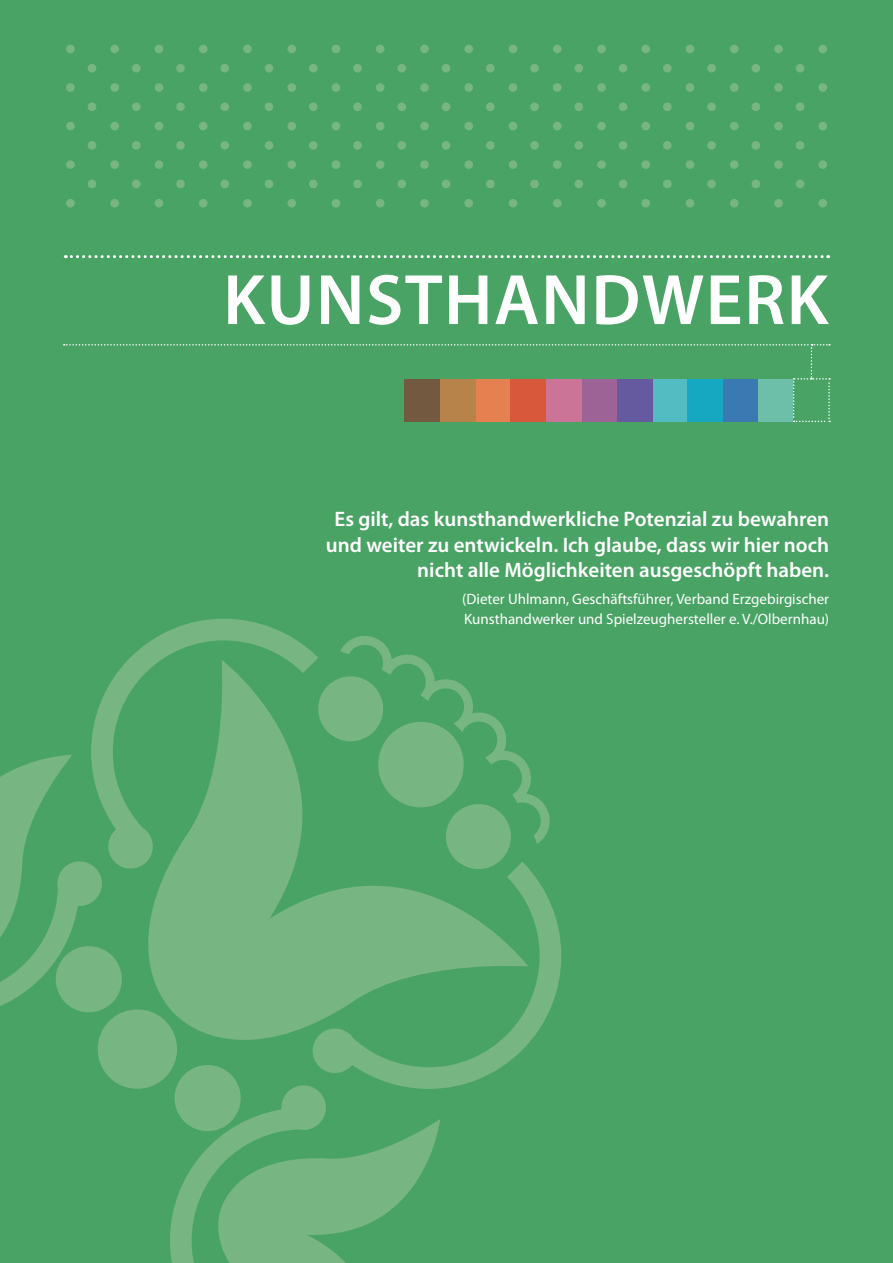
<style>
.page{position:relative;width:893px;height:1263px;background:#49a365}
.page>*{position:absolute;margin:0;border:0;box-sizing:border-box;transform-origin:0 0}
.t1{font:600 72px "Myriad Pro";letter-spacing:.02em;color:#fff}
.t2{font:600 21px/25.5px "Myriad Pro";color:#fff;text-align:right}
.t3{font:15px/19.5px "Myriad Pro";color:#fff}
</style>
<div class="page">
<svg style="left:65px;top:255px;width:759px;height:3px"></svg>
<svg style="left:66px;top:45px;width:9px;height:8px"></svg>
<svg style="left:110px;top:45px;width:9px;height:8px"></svg>
<svg style="left:155px;top:45px;width:8px;height:8px"></svg>
<svg style="left:199px;top:45px;width:9px;height:8px"></svg>
<svg style="left:243px;top:45px;width:9px;height:8px"></svg>
<svg style="left:287px;top:45px;width:9px;height:8px"></svg>
<svg style="left:332px;top:45px;width:8px;height:8px"></svg>
<svg style="left:376px;top:45px;width:9px;height:8px"></svg>
<svg style="left:420px;top:45px;width:9px;height:8px"></svg>
<svg style="left:464px;top:45px;width:9px;height:8px"></svg>
<svg style="left:509px;top:45px;width:8px;height:8px"></svg>
<svg style="left:553px;top:45px;width:9px;height:8px"></svg>
<svg style="left:597px;top:45px;width:9px;height:8px"></svg>
<svg style="left:641px;top:45px;width:9px;height:8px"></svg>
<svg style="left:686px;top:45px;width:8px;height:8px"></svg>
<svg style="left:730px;top:45px;width:9px;height:8px"></svg>
<svg style="left:774px;top:45px;width:9px;height:8px"></svg>
<svg style="left:818px;top:45px;width:9px;height:8px"></svg>
<svg style="left:88px;top:64px;width:8px;height:9px"></svg>
<svg style="left:132px;top:64px;width:9px;height:9px"></svg>
<svg style="left:176px;top:64px;width:9px;height:9px"></svg>
<svg style="left:220px;top:64px;width:9px;height:9px"></svg>
<svg style="left:265px;top:64px;width:8px;height:9px"></svg>
<svg style="left:309px;top:64px;width:9px;height:9px"></svg>
<svg style="left:353px;top:64px;width:9px;height:9px"></svg>
<svg style="left:397px;top:64px;width:9px;height:9px"></svg>
<svg style="left:442px;top:64px;width:8px;height:9px"></svg>
<svg style="left:486px;top:64px;width:9px;height:9px"></svg>
<svg style="left:530px;top:64px;width:9px;height:9px"></svg>
<svg style="left:574px;top:64px;width:9px;height:9px"></svg>
<svg style="left:619px;top:64px;width:8px;height:9px"></svg>
<svg style="left:663px;top:64px;width:9px;height:9px"></svg>
<svg style="left:707px;top:64px;width:9px;height:9px"></svg>
<svg style="left:751px;top:64px;width:9px;height:9px"></svg>
<svg style="left:796px;top:64px;width:8px;height:9px"></svg>
<svg style="left:66px;top:83px;width:9px;height:9px"></svg>
<svg style="left:110px;top:83px;width:9px;height:9px"></svg>
<svg style="left:155px;top:83px;width:8px;height:9px"></svg>
<svg style="left:199px;top:83px;width:9px;height:9px"></svg>
<svg style="left:243px;top:83px;width:9px;height:9px"></svg>
<svg style="left:287px;top:83px;width:9px;height:9px"></svg>
<svg style="left:332px;top:83px;width:8px;height:9px"></svg>
<svg style="left:376px;top:83px;width:9px;height:9px"></svg>
<svg style="left:420px;top:83px;width:9px;height:9px"></svg>
<svg style="left:464px;top:83px;width:9px;height:9px"></svg>
<svg style="left:509px;top:83px;width:8px;height:9px"></svg>
<svg style="left:553px;top:83px;width:9px;height:9px"></svg>
<svg style="left:597px;top:83px;width:9px;height:9px"></svg>
<svg style="left:641px;top:83px;width:9px;height:9px"></svg>
<svg style="left:686px;top:83px;width:8px;height:9px"></svg>
<svg style="left:730px;top:83px;width:9px;height:9px"></svg>
<svg style="left:774px;top:83px;width:9px;height:9px"></svg>
<svg style="left:818px;top:83px;width:9px;height:9px"></svg>
<svg style="left:88px;top:102px;width:8px;height:9px"></svg>
<svg style="left:132px;top:102px;width:9px;height:9px"></svg>
<svg style="left:176px;top:102px;width:9px;height:9px"></svg>
<svg style="left:220px;top:102px;width:9px;height:9px"></svg>
<svg style="left:265px;top:102px;width:8px;height:9px"></svg>
<svg style="left:309px;top:102px;width:9px;height:9px"></svg>
<svg style="left:353px;top:102px;width:9px;height:9px"></svg>
<svg style="left:397px;top:102px;width:9px;height:9px"></svg>
<svg style="left:442px;top:102px;width:8px;height:9px"></svg>
<svg style="left:486px;top:102px;width:9px;height:9px"></svg>
<svg style="left:530px;top:102px;width:9px;height:9px"></svg>
<svg style="left:574px;top:102px;width:9px;height:9px"></svg>
<svg style="left:619px;top:102px;width:8px;height:9px"></svg>
<svg style="left:663px;top:102px;width:9px;height:9px"></svg>
<svg style="left:707px;top:102px;width:9px;height:9px"></svg>
<svg style="left:751px;top:102px;width:9px;height:9px"></svg>
<svg style="left:796px;top:102px;width:8px;height:9px"></svg>
<svg style="left:66px;top:122px;width:9px;height:8px"></svg>
<svg style="left:110px;top:122px;width:9px;height:8px"></svg>
<svg style="left:155px;top:122px;width:8px;height:8px"></svg>
<svg style="left:199px;top:122px;width:9px;height:8px"></svg>
<svg style="left:243px;top:122px;width:9px;height:8px"></svg>
<svg style="left:287px;top:122px;width:9px;height:8px"></svg>
<svg style="left:332px;top:122px;width:8px;height:8px"></svg>
<svg style="left:376px;top:122px;width:9px;height:8px"></svg>
<svg style="left:420px;top:122px;width:9px;height:8px"></svg>
<svg style="left:464px;top:122px;width:9px;height:8px"></svg>
<svg style="left:509px;top:122px;width:8px;height:8px"></svg>
<svg style="left:553px;top:122px;width:9px;height:8px"></svg>
<svg style="left:597px;top:122px;width:9px;height:8px"></svg>
<svg style="left:641px;top:122px;width:9px;height:8px"></svg>
<svg style="left:686px;top:122px;width:8px;height:8px"></svg>
<svg style="left:730px;top:122px;width:9px;height:8px"></svg>
<svg style="left:774px;top:122px;width:9px;height:8px"></svg>
<svg style="left:818px;top:122px;width:9px;height:8px"></svg>
<svg style="left:88px;top:141px;width:8px;height:9px"></svg>
<svg style="left:132px;top:141px;width:9px;height:9px"></svg>
<svg style="left:176px;top:141px;width:9px;height:9px"></svg>
<svg style="left:220px;top:141px;width:9px;height:9px"></svg>
<svg style="left:265px;top:141px;width:8px;height:9px"></svg>
<svg style="left:309px;top:141px;width:9px;height:9px"></svg>
<svg style="left:353px;top:141px;width:9px;height:9px"></svg>
<svg style="left:397px;top:141px;width:9px;height:9px"></svg>
<svg style="left:442px;top:141px;width:8px;height:9px"></svg>
<svg style="left:486px;top:141px;width:9px;height:9px"></svg>
<svg style="left:530px;top:141px;width:9px;height:9px"></svg>
<svg style="left:574px;top:141px;width:9px;height:9px"></svg>
<svg style="left:619px;top:141px;width:8px;height:9px"></svg>
<svg style="left:663px;top:141px;width:9px;height:9px"></svg>
<svg style="left:707px;top:141px;width:9px;height:9px"></svg>
<svg style="left:751px;top:141px;width:9px;height:9px"></svg>
<svg style="left:796px;top:141px;width:8px;height:9px"></svg>
<svg style="left:66px;top:160px;width:9px;height:9px"></svg>
<svg style="left:110px;top:160px;width:9px;height:9px"></svg>
<svg style="left:155px;top:160px;width:8px;height:9px"></svg>
<svg style="left:199px;top:160px;width:9px;height:9px"></svg>
<svg style="left:243px;top:160px;width:9px;height:9px"></svg>
<svg style="left:287px;top:160px;width:9px;height:9px"></svg>
<svg style="left:332px;top:160px;width:8px;height:9px"></svg>
<svg style="left:376px;top:160px;width:9px;height:9px"></svg>
<svg style="left:420px;top:160px;width:9px;height:9px"></svg>
<svg style="left:464px;top:160px;width:9px;height:9px"></svg>
<svg style="left:509px;top:160px;width:8px;height:9px"></svg>
<svg style="left:553px;top:160px;width:9px;height:9px"></svg>
<svg style="left:597px;top:160px;width:9px;height:9px"></svg>
<svg style="left:641px;top:160px;width:9px;height:9px"></svg>
<svg style="left:686px;top:160px;width:8px;height:9px"></svg>
<svg style="left:730px;top:160px;width:9px;height:9px"></svg>
<svg style="left:774px;top:160px;width:9px;height:9px"></svg>
<svg style="left:818px;top:160px;width:9px;height:9px"></svg>
<svg style="left:88px;top:180px;width:8px;height:8px"></svg>
<svg style="left:132px;top:180px;width:9px;height:8px"></svg>
<svg style="left:176px;top:180px;width:9px;height:8px"></svg>
<svg style="left:220px;top:180px;width:9px;height:8px"></svg>
<svg style="left:265px;top:180px;width:8px;height:8px"></svg>
<svg style="left:309px;top:180px;width:9px;height:8px"></svg>
<svg style="left:353px;top:180px;width:9px;height:8px"></svg>
<svg style="left:397px;top:180px;width:9px;height:8px"></svg>
<svg style="left:442px;top:180px;width:8px;height:8px"></svg>
<svg style="left:486px;top:180px;width:9px;height:8px"></svg>
<svg style="left:530px;top:180px;width:9px;height:8px"></svg>
<svg style="left:574px;top:180px;width:9px;height:8px"></svg>
<svg style="left:619px;top:180px;width:8px;height:8px"></svg>
<svg style="left:663px;top:180px;width:9px;height:8px"></svg>
<svg style="left:707px;top:180px;width:9px;height:8px"></svg>
<svg style="left:751px;top:180px;width:9px;height:8px"></svg>
<svg style="left:796px;top:180px;width:8px;height:8px"></svg>
<svg style="left:66px;top:199px;width:9px;height:8px"></svg>
<svg style="left:110px;top:199px;width:9px;height:8px"></svg>
<svg style="left:155px;top:199px;width:8px;height:8px"></svg>
<svg style="left:199px;top:199px;width:9px;height:8px"></svg>
<svg style="left:243px;top:199px;width:9px;height:8px"></svg>
<svg style="left:287px;top:199px;width:9px;height:8px"></svg>
<svg style="left:332px;top:199px;width:8px;height:8px"></svg>
<svg style="left:376px;top:199px;width:9px;height:8px"></svg>
<svg style="left:420px;top:199px;width:9px;height:8px"></svg>
<svg style="left:464px;top:199px;width:9px;height:8px"></svg>
<svg style="left:509px;top:199px;width:8px;height:8px"></svg>
<svg style="left:553px;top:199px;width:9px;height:8px"></svg>
<svg style="left:597px;top:199px;width:9px;height:8px"></svg>
<svg style="left:641px;top:199px;width:9px;height:8px"></svg>
<svg style="left:686px;top:199px;width:8px;height:8px"></svg>
<svg style="left:730px;top:199px;width:9px;height:8px"></svg>
<svg style="left:774px;top:199px;width:9px;height:8px"></svg>
<svg style="left:818px;top:199px;width:9px;height:8px"></svg>
<div style="left:723px;top:379px;width:35px;height:42px;background:#3b79b2"></div>
<div style="left:475px;top:379px;width:36px;height:42px;background:#e68050"></div>
<div style="left:652px;top:379px;width:36px;height:42px;background:#52bcc2"></div>
<div style="left:581px;top:379px;width:36px;height:42px;background:#9d6296"></div>
<div style="left:758px;top:379px;width:36px;height:42px;background:#6dbfa9"></div>
<div style="left:440px;top:379px;width:35px;height:42px;background:#b7834b"></div>
<div style="left:617px;top:379px;width:35px;height:42px;background:#655a9f"></div>
<div style="left:687px;top:379px;width:36px;height:42px;background:#16a8c0"></div>
<div style="left:405px;top:379px;width:35px;height:42px;background:#745941"></div>
<div style="left:546px;top:379px;width:35px;height:42px;background:#cb7498"></div>
<div style="left:511px;top:379px;width:35px;height:42px;background:#d8583b"></div>
<svg style="left:64px;top:344px;width:729px;height:2px"></svg>
<svg style="left:793px;top:344px;width:37px;height:78px"></svg>
<svg style="left:0;top:619px;width:561px;height:644px"></svg>
<h1 class="t1" style="left:223px;top:254px;width:607px">Kunsthandwerk</h1>
<p class="t2" style="left:326px;top:506px;width:505px">Es gilt, das kunsthandwerkliche Potenzial zu bewahren und weiter zu entwickeln. Ich glaube, dass wir hier noch nicht alle Möglichkeiten ausgeschöpft haben.</p>
<p class="t3" style="left:462px;top:589px;width:368px">(Dieter Uhlmann, Geschäftsführer, Verband Erzgebirgischer<br>Kunsthandwerker und Spielzeughersteller e. V./Olbernhau)</p>
</div>
